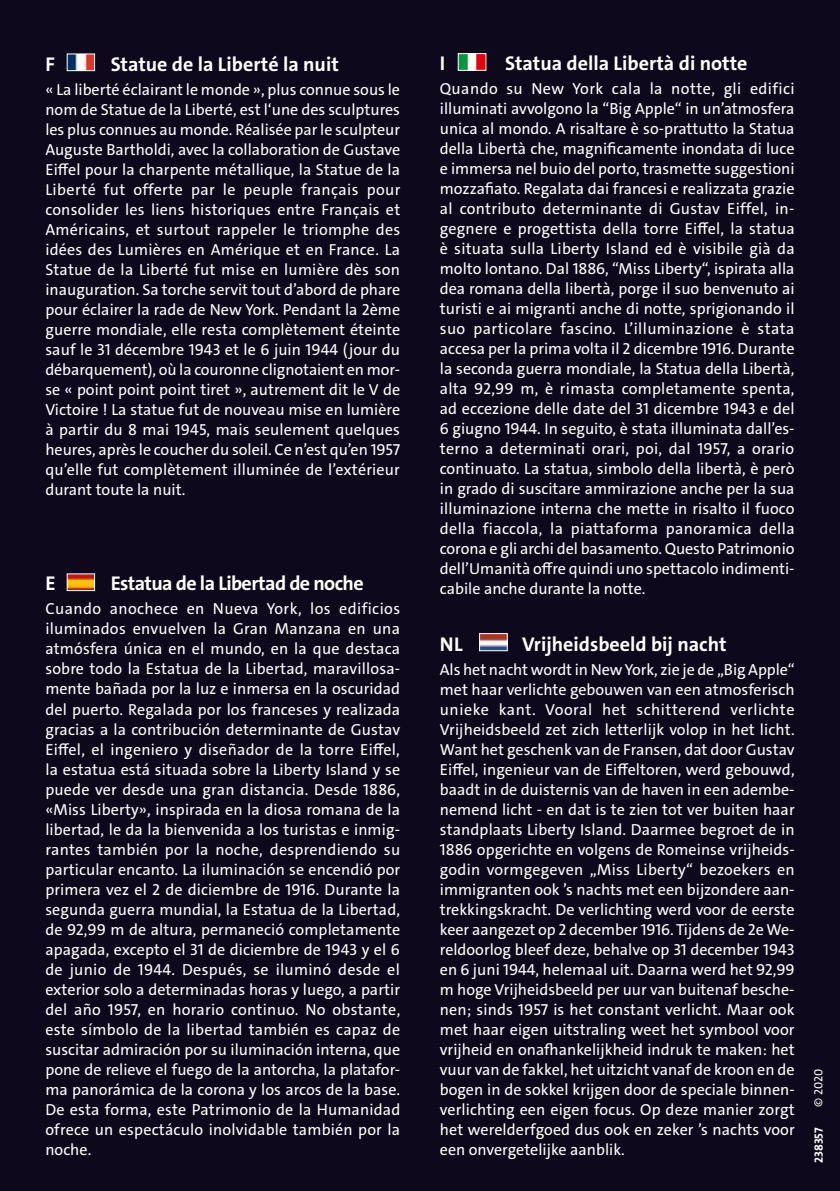
<style>
.page{position:relative;width:840px;height:1191px;background:#fff}
.page>*{position:absolute;margin:0;border:0;box-sizing:border-box;transform-origin:0 0}
.t1{font:700 20px "The Sans C4 s";color:#fff}
.t2{font:700 20px "The Sans C4 s";letter-spacing:-.03em;color:#fff}
.t3{font:16px/20px "The Sans C4 s";color:#fff;text-align:justify}
.t4{font:700 12px "The Sans C4 s";color:#fff}
.t5{font:12px "The Sans C4 s";color:#fff}
</style>
<div class="page">
<div style="left:0;top:0;width:839px;height:1191px;background:#0e081c"></div>
<img style="left:459px;top:55px;width:25px;height:14px">
<div style="left:457px;top:53px;width:29px;height:18px;border:1px solid #fff"></div>
<img style="left:69px;top:575px;width:24px;height:14px">
<div style="left:67px;top:573px;width:28px;height:18px;border:1px solid #fff"></div>
<img style="left:481px;top:635px;width:24px;height:14px">
<div style="left:479px;top:633px;width:28px;height:18px;border:1px solid #fff"></div>
<img style="left:69px;top:55px;width:24px;height:14px">
<div style="left:67px;top:53px;width:28px;height:18px;border:1px solid #fff"></div>
<p class="t1" style="left:439px;top:51px;width:7px">I</p>
<p class="t1" style="left:505px;top:51px;width:244px">Statua della Libertà di notte</p>
<p class="t3" style="left:439px;top:79px;width:356px">Quando su New York cala la notte, gli edifici illuminati avvolgono la “Big Apple“ in un’atmosfera unica al mondo. A risaltare è so-prattutto la Statua della Libertà che, magnificamente inondata di luce e immersa nel buio del porto, trasmette suggestioni mozzafiato. Regalata dai francesi e realizzata grazie al contributo determinante di Gustav Eiffel, in&shy;gegnere e progettista della torre Eiffel, la statua è situata sulla Liberty Island ed è visibile già da molto lontano. Dal 1886, “Miss Liberty“, ispirata alla dea romana della libertà, porge il suo benvenuto ai turisti e ai migranti anche di notte, sprigionando il suo particolare fascino. L’illuminazione è stata accesa per la prima volta il 2 dicembre 1916. Durante la seconda guerra mondiale, la Statua della Libertà, alta 92,99 m, è rimasta completamente spenta, ad eccezione delle date del 31 dicembre 1943 e del 6 giugno 1944. In seguito, è stata illuminata dall’es&shy;terno a determinati orari, poi, dal 1957, a orario continuato. La statua, simbolo della libertà, è però in grado di suscitare ammirazione anche per la sua illuminazione interna che mette in risalto il fuoco della fiaccola, la piattaforma panoramica della corona e gli archi del basamento. Questo Patrimonio dell’Umanità offre quindi uno spettacolo indimenti-</p>
<p class="t1" style="left:45px;top:51px;width:11px">F</p>
<p class="t1" style="left:111px;top:51px;width:229px">Statue de la Liberté la nuit</p>
<p class="t3" style="left:45px;top:79px;width:356px">« La liberté éclairant le monde », plus connue sous le nom de Statue de la Liberté, est l‘une des sculptures les plus connues au monde. Réalisée par le sculpteur Auguste Bartholdi, avec la collaboration de Gustave Eiffel pour la charpente métallique, la Statue de la Liberté fut offerte par le peuple français pour consolider les liens historiques entre Français et Américains, et surtout rappeler le triomphe des idées des Lumières en Amérique et en France. La Statue de la Liberté fut mise en lumière dès son inauguration. Sa torche servit tout d’abord de phare pour éclairer la rade de New York. Pendant la 2ème guerre mondiale, elle resta complètement éteinte sauf le 31 décembre 1943 et le 6 juin 1944 (jour du débarquement), où la couronne clignotaient en mor&shy;se « point point point tiret », autrement dit le V de Victoire ! La statue fut de nouveau mise en lumière à partir du 8 mai 1945, mais seulement quelques heures, après le coucher du soleil. Ce n’est qu’en 1957 qu’elle fut complètement illuminée de l’extérieur durant toute la nuit.</p>
<p class="t1" style="left:45px;top:571px;width:12px">E</p>
<p class="t2" style="left:111px;top:571px;width:254px">Estatua de la Libertad de noche</p>
<p class="t3" style="left:439px;top:579px;width:207px">cabile anche durante la notte.</p>
<p class="t3" style="left:45px;top:599px;width:356px">Cuando anochece en Nueva York, los edificios iluminados envuelven la Gran Manzana en una atmósfera única en el mundo, en la que destaca sobre todo la Estatua de la Libertad, maravillosa&shy;mente bañada por la luz e inmersa en la oscuridad del puerto. Regalada por los franceses y realizada gracias a la contribución determinante de Gustav Eiffel, el ingeniero y diseñador de la torre Eiffel, la estatua está situada sobre la Liberty Island y se puede ver desde una gran distancia. Desde 1886, «Miss Liberty», inspirada en la diosa romana de la libertad, le da la bienvenida a los turistas e inmig&shy;rantes también por la noche, desprendiendo su particular encanto. La iluminación se encendió por primera vez el 2 de diciembre de 1916. Durante la segunda guerra mundial, la Estatua de la Libertad, de 92,99 m de altura, permaneció completamente apagada, excepto el 31 de diciembre de 1943 y el 6 de junio de 1944. Después, se iluminó desde el exterior solo a determinadas horas y luego, a partir del año 1957, en horario continuo. No obstante, este símbolo de la libertad también es capaz de suscitar admiración por su iluminación interna, que pone de relieve el fuego de la antorcha, la platafor&shy;ma panorámica de la corona y los arcos de la base.<br>De esta forma, este Patrimonio de la Humanidad ofrece un espectáculo inolvidable también por la noche.</p>
<p class="t1" style="left:439px;top:631px;width:24px">NL</p>
<p class="t1" style="left:522px;top:631px;width:206px">Vrijheidsbeeld bij nacht</p>
<p class="t3" style="left:439px;top:659px;width:356px">Als het nacht wordt in New York, zie je de „Big Apple“ met haar verlichte gebouwen van een atmosferisch unieke kant. Vooral het schitterend verlichte Vrijheidsbeeld zet zich letterlijk volop in het licht.<br>Want het geschenk van de Fransen, dat door Gustav Eiffel, ingenieur van de Eiffeltoren, werd gebouwd, baadt in de duisternis van de haven in een adembe&shy;nemend licht - en dat is te zien tot ver buiten haar standplaats Liberty Island. Daarmee begroet de in 1886 opgerichte en volgens de Romeinse vrijheids&shy;godin vormgegeven „Miss Liberty“ bezoekers en immigranten ook ’s nachts met een bijzondere aan&shy;trekkingskracht. De verlichting werd voor de eerste keer aangezet op 2 december 1916. Tijdens de 2e We&shy;reldoorlog bleef deze, behalve op 31 december 1943 en 6 juni 1944, helemaal uit. Daarna werd het 92,99 m hoge Vrijheidsbeeld per uur van buitenaf besche&shy;nen; sinds 1957 is het constant verlicht. Maar ook met haar eigen uitstraling weet het symbool voor vrijheid en onafhankelijkheid indruk te maken: het vuur van de fakkel, het uitzicht vanaf de kroon en de bogen in de sokkel krijgen door de speciale binnen&shy;verlichting een eigen focus. Op deze manier zorgt het werelderfgoed dus ook en zeker ’s nachts voor een onvergetelijke aanblik.</p>
<p class="t5" style="left:810px;top:1106px;width:39px;rotate:-90deg">© 2020</p>
<p class="t4" style="left:810px;top:1163px;width:37px;rotate:-90deg">238357</p>
</div>
